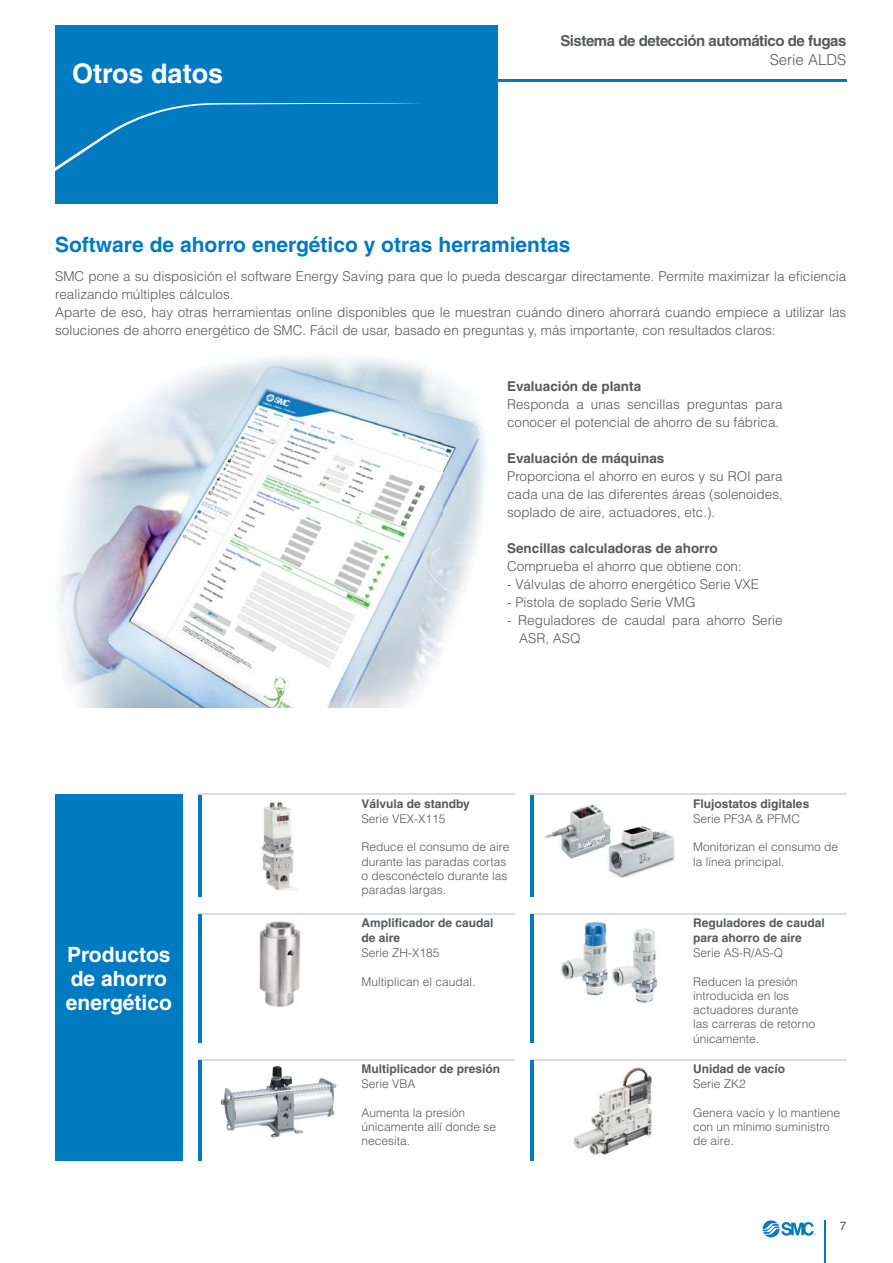
<style>
.page{position:relative;width:893px;height:1263px;background:#fff}
.page>*{position:absolute;margin:0;border:0;box-sizing:border-box;transform-origin:0 0}
.t1{font:700 27px "Helvetica";color:#fff}
.t2{font:700 21px "Helvetica";color:#007bc2}
.t3{font:700 21px/24px "Helvetica";color:#fff}
.t4{font:700 15px "Helvetica";letter-spacing:-.03em;color:#58595b}
.t5{font:300 15px "Helvetica";color:#58595b}
.t6{font:300 13.5px/18px "Helvetica";color:#58595b}
.t7{font:700 13.5px "Helvetica";color:#58595b}
.t8{font:300 12px/14.2px "Helvetica";color:#58595b}
.t9{font:700 12px/15px "Helvetica";color:#58595b}
.t10{font:12px "Helvetica";color:#58595b}
</style>
<div class="page">
<svg style="left:762px;top:1220px;width:53px;height:17px"></svg>
<hr style="left:824px;top:1220px;width:1px;height:43px;background:#007bc2">
<img style="left:58px;top:358px;width:427px;height:349px">
<div style="left:55px;top:794px;width:128px;height:367px;background:#007bc2"></div>
<hr style="left:198px;top:793px;width:316px;height:2px;background:#dcddde">
<hr style="left:530px;top:793px;width:316px;height:2px;background:#dcddde">
<hr style="left:198px;top:913px;width:316px;height:1px;background:#dcddde">
<hr style="left:530px;top:913px;width:316px;height:1px;background:#dcddde">
<hr style="left:198px;top:1059px;width:316px;height:1px;background:#dcddde">
<hr style="left:530px;top:1059px;width:316px;height:1px;background:#dcddde">
<hr style="left:198px;top:795px;width:3px;height:102px;background:#007bc2">
<hr style="left:530px;top:795px;width:3px;height:102px;background:#007bc2">
<hr style="left:198px;top:914px;width:3px;height:129px;background:#007bc2">
<hr style="left:530px;top:914px;width:3px;height:129px;background:#007bc2">
<hr style="left:198px;top:1060px;width:3px;height:101px;background:#007bc2">
<hr style="left:530px;top:1060px;width:3px;height:101px;background:#007bc2">
<img style="left:261px;top:802px;width:37px;height:89px">
<img style="left:608px;top:825px;width:67px;height:53px">
<img style="left:544px;top:804px;width:61px;height:55px">
<img style="left:605px;top:823px;width:14px;height:39px">
<img style="left:259px;top:921px;width:42px;height:86px">
<img style="left:561px;top:921px;width:46px;height:75px">
<img style="left:619px;top:928px;width:39px;height:75px">
<img style="left:596px;top:926px;width:23px;height:70px">
<img style="left:220px;top:1078px;width:117px;height:61px">
<img style="left:574px;top:1067px;width:77px;height:88px">
<hr style="left:55px;top:79px;width:791px;height:3px;background:#007bc2">
<div style="left:55px;top:26px;width:442px;height:178px;background:#007bc2"></div>
<svg style="left:55px;top:103px;width:366px;height:68px"></svg>
<h1 class="t1" style="left:72px;top:63px;width:152px">Otros datos</h1>
<p class="t4" style="left:560px;top:35px;width:287px">Sistema de detección automático de fugas</p>
<p class="t5" style="left:769px;top:52px;width:78px">Serie ALDS</p>
<h2 class="t2" style="left:55px;top:237px;width:517px">Software de ahorro energético y otras herramientas</h2>
<p class="t6" style="left:55px;top:267px;width:792px">SMC pone a su disposición el software Energy Saving para que lo pueda descargar directamente. Permite maximizar la eficiencia realizando múltiples cálculos.<br>Aparte de eso, hay otras herramientas online disponibles que le muestran cuándo dinero ahorrará cuando empiece a utilizar las soluciones de ahorro energético de SMC. Fácil de usar, basado en preguntas y, más importante, con resultados claros:</p>
<p class="t7" style="left:507px;top:381px;width:136px">Evaluación de planta</p>
<p class="t6" style="left:507px;top:396px;width:277px">Responda a unas sencillas preguntas para conocer el potencial de ahorro de su fábrica.</p>
<p class="t7" style="left:507px;top:453px;width:159px">Evaluación de máquinas</p>
<p class="t6" style="left:507px;top:468px;width:277px;text-align:justify">Proporciona el ahorro en euros y su ROI para cada una de las diferentes áreas (solenoides, soplado de aire, actuadores, etc.).</p>
<p class="t7" style="left:507px;top:543px;width:212px">Sencillas calculadoras de ahorro</p>
<p class="t6" style="left:507px;top:558px;width:236px">Comprueba el ahorro que obtiene con:</p>
<p class="t6" style="left:507px;top:576px;width:253px">- Válvulas de ahorro energético Serie VXE</p>
<p class="t6" style="left:507px;top:594px;width:190px">- Pistola de soplado Serie VMG</p>
<p class="t6" style="left:519px;top:612px;width:265px;text-indent:-12px">- Reguladores de caudal para ahorro Serie<br>ASR, ASQ</p>
<h2 class="t3" style="left:66px;top:945px;width:107px">Productos de ahorro energético</h2>
<p class="t9" style="left:361px;top:797px;width:110px">Válvula de standby</p>
<p class="t8" style="left:361px;top:812px;width:86px">Serie VEX-X115</p>
<p class="t8" style="left:361px;top:840px;width:149px">Reduce el consumo de aire durante las paradas cortas o desconéctelo durante las paradas largas.</p>
<p class="t9" style="left:361px;top:917px;width:134px">Amplificador de caudal de aire</p>
<p class="t8" style="left:361px;top:946px;width:80px">Serie ZH-X185</p>
<p class="t8" style="left:361px;top:975px;width:116px">Multiplican el caudal.</p>
<p class="t9" style="left:361px;top:1063px;width:140px">Multiplicador de presión</p>
<p class="t8" style="left:361px;top:1077px;width:56px">Serie VBA</p>
<p class="t8" style="left:361px;top:1106px;width:136px">Aumenta la presión únicamente allí donde se necesita.</p>
<p class="t9" style="left:693px;top:797px;width:118px">Flujostatos digitales</p>
<p class="t8" style="left:693px;top:812px;width:108px">Serie PF3A &amp; PFMC</p>
<p class="t8" style="left:693px;top:840px;width:146px">Monitorizan el consumo de la línea principal.</p>
<p class="t9" style="left:693px;top:917px;width:133px">Reguladores de caudal para ahorro de aire</p>
<p class="t8" style="left:693px;top:946px;width:92px">Serie AS-R/AS-Q</p>
<p class="t8" style="left:693px;top:975px;width:123px">Reducen la presión introducida en los actuadores durante las carreras de retorno únicamente.</p>
<p class="t9" style="left:693px;top:1063px;width:93px">Unidad de vacío</p>
<p class="t8" style="left:693px;top:1077px;width:54px">Serie ZK2</p>
<p class="t8" style="left:693px;top:1106px;width:148px">Genera vacío y lo mantiene con un mínimo suministro de aire.</p>
<p class="t10" style="left:839px;top:1221px;width:8px">7</p>
</div>
